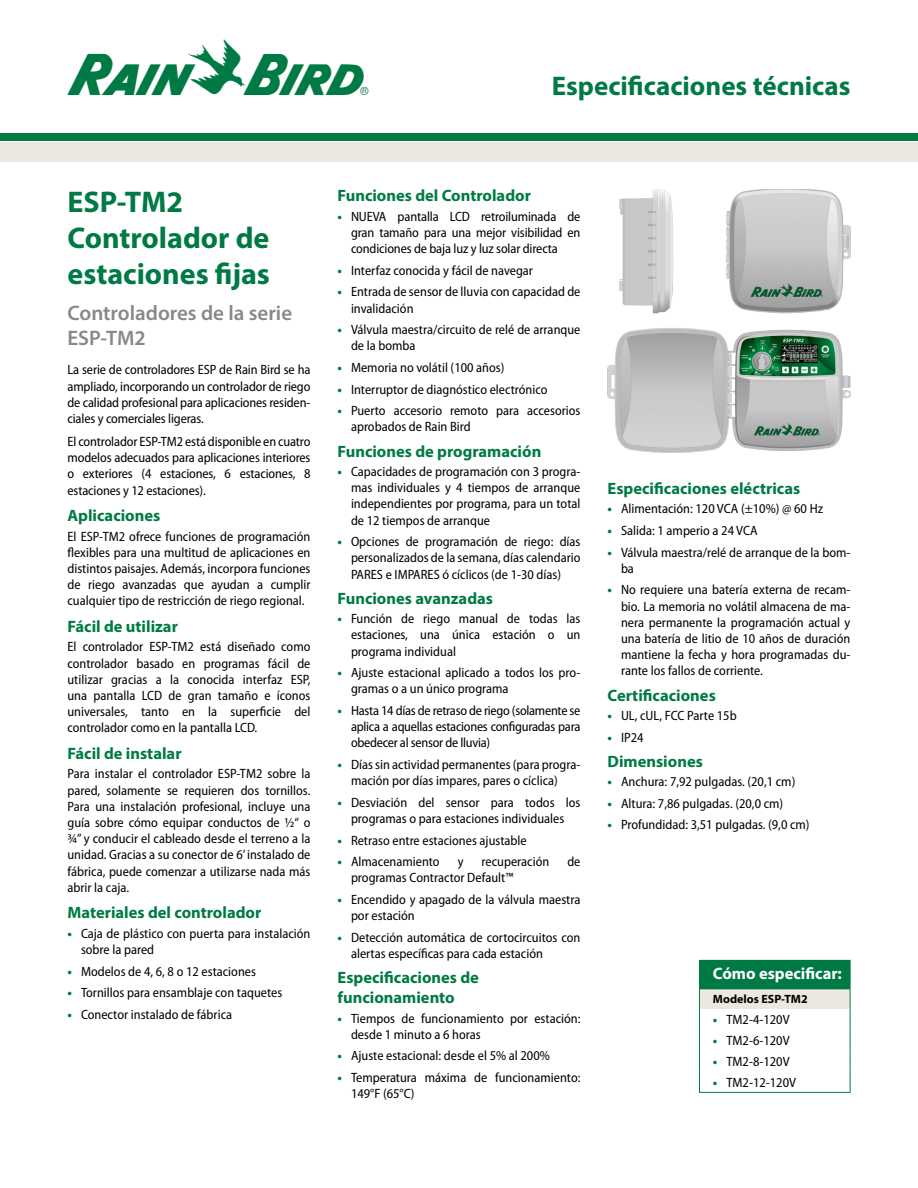
<style>
.page{position:relative;width:918px;height:1188px;background:#fff}
.page>*{position:absolute;margin:0;border:0;box-sizing:border-box;transform-origin:0 0}
.t1{font:49.5px "Rain Bird Regular";color:#007a45}
.Product_Name{font:700 30px/36px "Myriad Pro";color:#007a45}
.t2{font:700 27px "Myriad Pro";color:#007a45}
.Product_Name_By-line{font:600 21px/25.2px "Myriad Pro";color:#87888a}
.Paragraph_Header{font:700 16.5px/19.8px "Myriad Pro";color:#007a45}
.White_Text{font:700 16.5px "Myriad Pro";color:#fff}
.t3{font:semi-condensed 13.5px/16.2px "Myriad Pro";color:#000;text-align:justify}
.Table_Text__Bold-8pt{font:700 12px "Myriad Pro";color:#000}
.s1{font-weight:700;font-stretch:normal;color:#007a45}
</style>
<div class="page">
<div style="left:0;top:143px;width:918px;height:19px;background:#ede8df"></div>
<div style="left:0;top:133px;width:918px;height:7px;background:#007a45"></div>
<div style="left:699px;top:960px;width:151px;height:29px;background:#007a45"></div>
<div style="left:699px;top:989px;width:151px;height:20px;background:#ede8df"></div>
<hr style="left:699px;top:1092px;width:151px;height:1px;background:#007a45">
<svg style="left:699px;top:989px;width:1px;height:103px"></svg>
<svg style="left:850px;top:961px;width:1px;height:131px"></svg>
<img style="left:608px;top:189px;width:242px;height:263px">
<h1 class="t1" style="left:68px;top:49px;width:307px">Rain+Birdt</h1>
<h3 class="t2" style="left:552px;top:68px;width:300px">Especificaciones técnicas</h3>
<p class="Product_Name" style="left:68px;top:182px;width:204px">ESP-TM2<br>Controlador de estaciones fijas</p>
<p class="Product_Name_By-line" style="left:68px;top:299px;width:226px">Controladores de la serie<br>ESP-TM2</p>
<p class="t3" style="left:68px;top:362px;width:245px">La serie de controladores ESP de Rain Bird se ha ampliado, incorporando un controlador de riego de calidad profesional para aplicaciones residen&shy;ciales y comerciales ligeras.</p>
<p class="t3" style="left:68px;top:434px;width:245px">El controlador ESP-TM2 está disponible en cuatro modelos adecuados para aplicaciones interiores o exteriores (4 estaciones, 6 estaciones, 8 estaciones y 12 estaciones).</p>
<p class="Paragraph_Header" style="left:68px;top:505px;width:94px">Aplicaciones</p>
<p class="t3" style="left:68px;top:528px;width:245px">El ESP-TM2 ofrece funciones de programación flexibles para una multitud de aplicaciones en distintos paisajes. Además, incorpora funciones de riego avanzadas que ayudan a cumplir cualquier tipo de restricción de riego regional.</p>
<p class="Paragraph_Header" style="left:68px;top:616px;width:112px">Fácil de utilizar</p>
<p class="t3" style="left:68px;top:639px;width:245px">El controlador ESP-TM2 está diseñado como controlador basado en programas fácil de utilizar gracias a la conocida interfaz ESP, una pantalla LCD de gran tamaño e íconos universales, tanto en la superficie del controlador como en la pantalla LCD.</p>
<p class="Paragraph_Header" style="left:68px;top:743px;width:116px">Fácil de instalar</p>
<p class="t3" style="left:68px;top:766px;width:245px">Para instalar el controlador ESP-TM2 sobre la pared, solamente se requieren dos tornillos.<br>Para una instalación profesional, incluye una guía sobre cómo equipar conductos de ½“ o ¾” y conducir el cableado desde el terreno a la unidad. Gracias a su conector de 6’ instalado de fábrica, puede comenzar a utilizarse nada más abrir la caja.</p>
<p class="Paragraph_Header" style="left:68px;top:902px;width:195px">Materiales del controlador</p>
<p class="t3" style="left:81px;top:925px;width:231px;text-indent:-14px"><span class="s1">•</span> Caja de plástico con puerta para instalación sobre la pared</p>
<p class="t3" style="left:68px;top:963px;width:190px"><span class="s1">•</span> Modelos de 4, 6, 8 o 12 estaciones</p>
<p class="t3" style="left:68px;top:985px;width:216px"><span class="s1">•</span> Tornillos para ensamblaje con taquetes</p>
<p class="t3" style="left:68px;top:1006px;width:166px"><span class="s1">•</span> Conector instalado de fábrica</p>
<p class="Paragraph_Header" style="left:338px;top:185px;width:195px">Funciones del Controlador</p>
<p class="t3" style="left:351px;top:208px;width:231px;text-indent:-14px"><span class="s1">•</span> NUEVA pantalla LCD retroiluminada de gran tamaño para una mejor visibilidad en condiciones de baja luz y luz solar directa</p>
<p class="t3" style="left:338px;top:262px;width:197px"><span class="s1">•</span> Interfaz conocida y fácil de navegar</p>
<p class="t3" style="left:351px;top:284px;width:231px;text-indent:-14px"><span class="s1">•</span> Entrada de sensor de lluvia con capacidad de invalidación</p>
<p class="t3" style="left:351px;top:322px;width:231px;text-indent:-14px"><span class="s1">•</span> Válvula maestra/circuito de relé de arranque de la bomba</p>
<p class="t3" style="left:338px;top:360px;width:169px"><span class="s1">•</span> Memoria no volátil (100 años)</p>
<p class="t3" style="left:338px;top:381px;width:212px"><span class="s1">•</span> Interruptor de diagnóstico electrónico</p>
<p class="t3" style="left:351px;top:403px;width:231px;text-indent:-14px"><span class="s1">•</span> Puerto accesorio remoto para accesorios aprobados de Rain Bird</p>
<p class="Paragraph_Header" style="left:338px;top:441px;width:205px">Funciones de programación</p>
<p class="t3" style="left:351px;top:464px;width:231px;text-indent:-14px"><span class="s1">•</span> Capacidades de programación con 3 progra&shy;mas individuales y 4 tiempos de arranque independientes por programa, para un total de 12 tiempos de arranque</p>
<p class="t3" style="left:351px;top:534px;width:231px;text-indent:-14px"><span class="s1">•</span> Opciones de programación de riego: días personalizados de la semana, días calendario PARES e IMPARES ó cíclicos (de 1-30 días)</p>
<p class="Paragraph_Header" style="left:338px;top:588px;width:157px">Funciones avanzadas</p>
<p class="t3" style="left:351px;top:611px;width:231px;text-indent:-14px"><span class="s1">•</span> Función de riego manual de todas las estaciones, una única estación o un programa individual</p>
<p class="t3" style="left:351px;top:665px;width:231px;text-indent:-14px"><span class="s1">•</span> Ajuste estacional aplicado a todos los pro&shy;gramas o a un único programa</p>
<p class="t3" style="left:351px;top:703px;width:231px;text-indent:-14px"><span class="s1">•</span> Hasta 14 días de retraso de riego (solamente se aplica a aquellas estaciones configuradas para obedecer al sensor de lluvia)</p>
<p class="t3" style="left:351px;top:757px;width:231px;text-indent:-14px"><span class="s1">•</span> Días sin actividad permanentes (para progra&shy;mación por días impares, pares o cíclica)</p>
<p class="t3" style="left:338px;top:795px;width:244px;text-align:center"><span class="s1">•</span> Desviación del sensor para todos los programas o para estaciones individuales</p>
<p class="t3" style="left:338px;top:832px;width:191px"><span class="s1">•</span> Retraso entre estaciones ajustable</p>
<p class="t3" style="left:338px;top:854px;width:104px"><span class="s1">•</span> Almacenamiento</p>
<p class="t3" style="left:458px;top:854px;width:7px">y</p>
<p class="t3" style="left:482px;top:854px;width:69px">recuperación</p>
<p class="t3" style="left:567px;top:854px;width:15px">de</p>
<p class="t3" style="left:351px;top:870px;width:164px">programas Contractor Default™</p>
<p class="t3" style="left:351px;top:892px;width:231px;text-indent:-14px"><span class="s1">•</span> Encendido y apagado de la válvula maestra por estación</p>
<p class="t3" style="left:351px;top:930px;width:231px;text-indent:-14px"><span class="s1">•</span> Detección automática de cortocircuitos con alertas específicas para cada estación</p>
<p class="Paragraph_Header" style="left:338px;top:967px;width:143px">Especificaciones de funcionamiento</p>
<p class="t3" style="left:351px;top:1010px;width:231px;text-indent:-14px"><span class="s1">•</span> Tiempos de funcionamiento por estación: desde 1 minuto a 6 horas</p>
<p class="t3" style="left:338px;top:1048px;width:214px"><span class="s1">•</span> Ajuste estacional: desde el 5% al 200%</p>
<p class="t3" style="left:351px;top:1070px;width:231px;text-indent:-14px"><span class="s1">•</span> Temperatura máxima de funcionamiento:<br>149°F (65°C)</p>
<p class="Paragraph_Header" style="left:608px;top:478px;width:194px">Especificaciones eléctricas</p>
<p class="t3" style="left:608px;top:501px;width:217px"><span class="s1">•</span> Alimentación: 120 VCA (±10%) @ 60 Hz</p>
<p class="t3" style="left:608px;top:523px;width:152px"><span class="s1">•</span> Salida: 1 amperio a 24 VCA</p>
<p class="t3" style="left:621px;top:544px;width:231px;text-indent:-14px"><span class="s1">•</span> Válvula maestra/relé de arranque de la bom&shy;ba</p>
<p class="t3" style="left:621px;top:582px;width:231px;text-indent:-14px"><span class="s1">•</span> No requiere una batería externa de recam&shy;bio. La memoria no volátil almacena de ma&shy;nera permanente la programación actual y una batería de litio de 10 años de duración mantiene la fecha y hora programadas du&shy;rante los fallos de corriente.</p>
<p class="Paragraph_Header" style="left:608px;top:685px;width:110px">Certificaciones</p>
<p class="t3" style="left:608px;top:708px;width:131px"><span class="s1">•</span> UL, cUL, FCC Parte 15b</p>
<p class="t3" style="left:608px;top:729px;width:38px"><span class="s1">•</span> IP24</p>
<p class="Paragraph_Header" style="left:608px;top:751px;width:97px">Dimensiones</p>
<p class="t3" style="left:608px;top:774px;width:189px"><span class="s1">•</span> Anchura: 7,92 pulgadas. (20,1 cm)</p>
<p class="t3" style="left:608px;top:795px;width:177px"><span class="s1">•</span> Altura: 7,86 pulgadas. (20,0 cm)</p>
<p class="t3" style="left:608px;top:817px;width:204px"><span class="s1">•</span> Profundidad: 3,51 pulgadas. (9,0 cm)</p>
<p class="White_Text" style="left:713px;top:962px;width:130px">Cómo especificar:</p>
<p class="Table_Text__Bold-8pt" style="left:713px;top:991px;width:96px">Modelos ESP-TM2</p>
<p class="t3" style="left:713px;top:1012px;width:78px"><span class="s1">•</span> TM2-4-120V</p>
<p class="t3" style="left:713px;top:1033px;width:78px"><span class="s1">•</span> TM2-6-120V</p>
<p class="t3" style="left:713px;top:1054px;width:78px"><span class="s1">•</span> TM2-8-120V</p>
<p class="t3" style="left:713px;top:1075px;width:85px"><span class="s1">•</span> TM2-12-120V</p>
</div>
